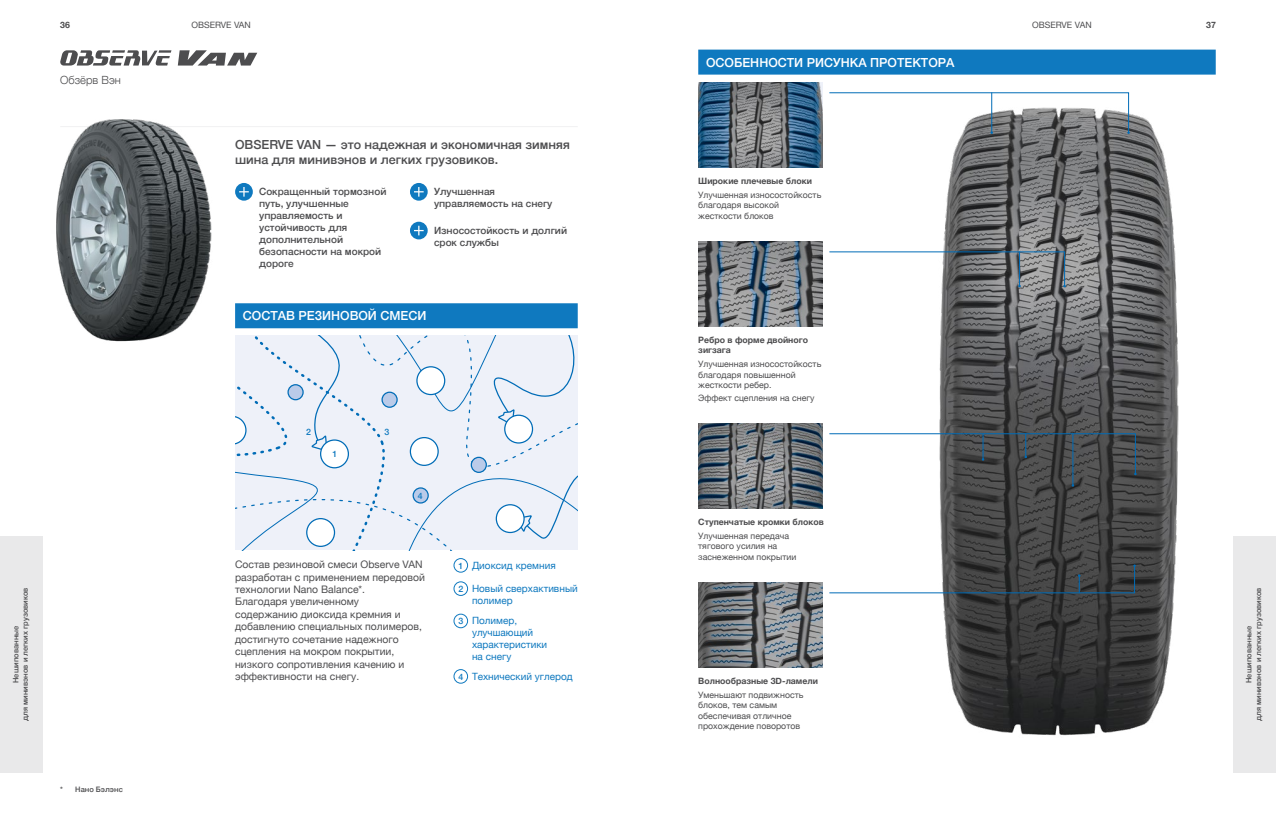
<style>
.page{position:relative;width:1276px;height:815px;background:#fff}
.page>*{position:absolute;margin:0;border:0;box-sizing:border-box;transform-origin:0 0}
.t1{font:500 12.5px/15px "Helvetica Neue";color:#4d4d4f}
.t2{font:500 12.5px "Helvetica Neue";color:#fff}
.t3{font:300 11.25px "Helvetica Neue";color:#4d4d4f}
.t4{font:10.38px/12.5px "Helvetica Neue";color:#4d4d4f}
.t5{font:500 10px/12px "Helvetica Neue";color:#4d4d4f}
.t6{font:10px/12px "Helvetica Neue";color:#0f79bf}
.t7{font:8.75px/10.5px "Helvetica Neue";color:#4d4d4f}
.t8{font:700 8.75px/10.5px "Helvetica Neue";color:#4d4d4f}
.t9{font:500 8.75px "Helvetica Neue";color:#0f79bf}
.t10{font:500 7.5px/9.5px "Helvetica Neue";color:#4d4d4f;text-align:center}
</style>
<div class="page">
<hr style="left:60px;top:126px;width:518px;height:1px;background:#f1f1f2">
<img style="left:56px;top:119px;width:156px;height:223px">
<svg style="left:60px;top:50px;width:111px;height:16px"></svg>
<svg style="left:178px;top:50px;width:79px;height:16px"></svg>
<svg style="left:235px;top:183px;width:18px;height:18px"></svg>
<svg style="left:239px;top:187px;width:10px;height:10px"></svg>
<div style="left:410px;top:222px;width:18px;height:17px;background:#0f79bf;border-radius:50%"></div>
<svg style="left:414px;top:226px;width:10px;height:9px"></svg>
<div style="left:410px;top:183px;width:18px;height:18px;background:#0f79bf;border-radius:50%"></div>
<svg style="left:414px;top:187px;width:10px;height:10px"></svg>
<div style="left:235px;top:303px;width:343px;height:25px;background:#0f79bf"></div>
<svg style="left:235px;top:336px;width:343px;height:214px;background:#e5ecf6"></svg>
<div style="left:454px;top:558px;width:14px;height:14px;border:1px solid #0f79bf;border-radius:50%"></div>
<div style="left:454px;top:582px;width:14px;height:14px;border:1px solid #0f79bf;border-radius:50%"></div>
<div style="left:454px;top:614px;width:14px;height:14px;border:1px solid #0f79bf;border-radius:50%"></div>
<div style="left:454px;top:669px;width:14px;height:14px;border:1px solid #0f79bf;border-radius:50%"></div>
<div style="left:698px;top:50px;width:517px;height:25px;background:#0f79bf"></div>
<img style="left:913px;top:92px;width:266px;height:644px">
<img style="left:698px;top:82px;width:124px;height:85px">
<img style="left:698px;top:241px;width:124px;height:85px">
<img style="left:698px;top:423px;width:124px;height:85px">
<img style="left:698px;top:582px;width:124px;height:85px">
<svg style="left:829px;top:92px;width:300px;height:42px"></svg>
<svg style="left:829px;top:251px;width:237px;height:36px"></svg>
<hr style="left:1072px;top:433px;width:1px;height:52px;background:#006cb7">
<svg style="left:829px;top:433px;width:307px;height:42px"></svg>
<svg style="left:829px;top:564px;width:306px;height:29px"></svg>
<div style="left:0;top:536px;width:43px;height:236px;background:#e9e9ea"></div>
<div style="left:1233px;top:536px;width:43px;height:236px;background:#e9e9ea"></div>
<p class="t10" style="left:10px;top:721px;width:135px;rotate:-90deg">Нешипованные<br>для минивэнов и легких грузовиков</p>
<p class="t7" style="left:191px;top:20px;width:61px">OBSERVE VAN</p>
<p class="t7" style="left:1032px;top:20px;width:61px">OBSERVE VAN</p>
<p class="t8" style="left:60px;top:20px;width:11px">36</p>
<p class="t8" style="left:1206px;top:20px;width:11px">37</p>
<p class="t3" style="left:60px;top:71px;width:62px">Обзёрв Вэн</p>
<p class="t10" style="left:60px;top:784px;width:64px">* Нано Бэлэнс</p>
<h1 class="t1" style="left:235px;top:136px;width:336px">OBSERVE VAN — это надежная и экономичная зимняя шина для минивэнов и легких грузовиков.</h1>
<p class="t5" style="left:434px;top:185px;width:120px">Улучшенная управляемость на снегу</p>
<p class="t5" style="left:434px;top:224px;width:135px">Износостойкость и долгий срок службы</p>
<p class="t5" style="left:259px;top:185px;width:129px">Сокращенный тормозной путь, улучшенные управляемость и устойчивость для дополнительной безопасности на мокрой дороге</p>
<h1 class="t2" style="left:243px;top:306px;width:185px">СОСТАВ РЕЗИНОВОЙ СМЕСИ</h1>
<p class="t9" style="left:306px;top:425px;width:6px">2</p>
<p class="t9" style="left:333px;top:447px;width:6px">1</p>
<p class="t9" style="left:384px;top:425px;width:6px">3</p>
<p class="t9" style="left:418px;top:489px;width:6px">4</p>
<p class="t4" style="left:235px;top:559px;width:191px">Состав резиновой смеси Observe VAN разработан с применением передовой технологии Nano Balance*.<br>Благодаря увеличенному<br>содержанию диоксида кремния и добавлению специальных полимеров, достигнуто сочетание надежного сцепления на мокром покрытии, низкого сопротивления качению и эффективности на снегу.</p>
<p class="t9" style="left:458px;top:558px;width:6px">1</p>
<p class="t9" style="left:458px;top:582px;width:6px">2</p>
<p class="t9" style="left:458px;top:614px;width:6px">3</p>
<p class="t9" style="left:458px;top:670px;width:6px">4</p>
<p class="t6" style="left:472px;top:560px;width:85px">Диоксид кремния</p>
<p class="t6" style="left:472px;top:583px;width:107px">Новый сверхактивный полимер</p>
<p class="t6" style="left:472px;top:615px;width:77px">Полимер, улучшающий характеристики на снегу</p>
<p class="t6" style="left:472px;top:671px;width:102px">Технический углерод</p>
<h1 class="t2" style="left:706px;top:52px;width:250px">ОСОБЕННОСТИ РИСУНКА ПРОТЕКТОРА</h1>
<p class="t8" style="left:698px;top:176px;width:115px">Широкие плечевые блоки</p>
<p class="t7" style="left:698px;top:190px;width:125px">Улучшенная износостойкость благодаря высокой жесткости блоков</p>
<p class="t8" style="left:698px;top:335px;width:111px">Ребро в форме двойного зигзага</p>
<p class="t7" style="left:698px;top:359px;width:125px">Улучшенная износостойкость благодаря повышенной жесткости ребер.</p>
<p class="t7" style="left:698px;top:393px;width:118px">Эффект сцепления на снегу</p>
<p class="t8" style="left:698px;top:517px;width:127px">Ступенчатые кромки блоков</p>
<p class="t7" style="left:698px;top:531px;width:100px">Улучшенная передача тягового усилия на заснеженном покрытии</p>
<p class="t8" style="left:698px;top:676px;width:121px">Волнообразные 3D-ламели</p>
<p class="t7" style="left:698px;top:690px;width:107px">Уменьшают подвижность блоков, тем самым обеспечивая отличное прохождение поворотов</p>
<p class="t10" style="left:1243px;top:721px;width:135px;rotate:-90deg">Нешипованные<br>для минивэнов и легких грузовиков</p>
</div>
